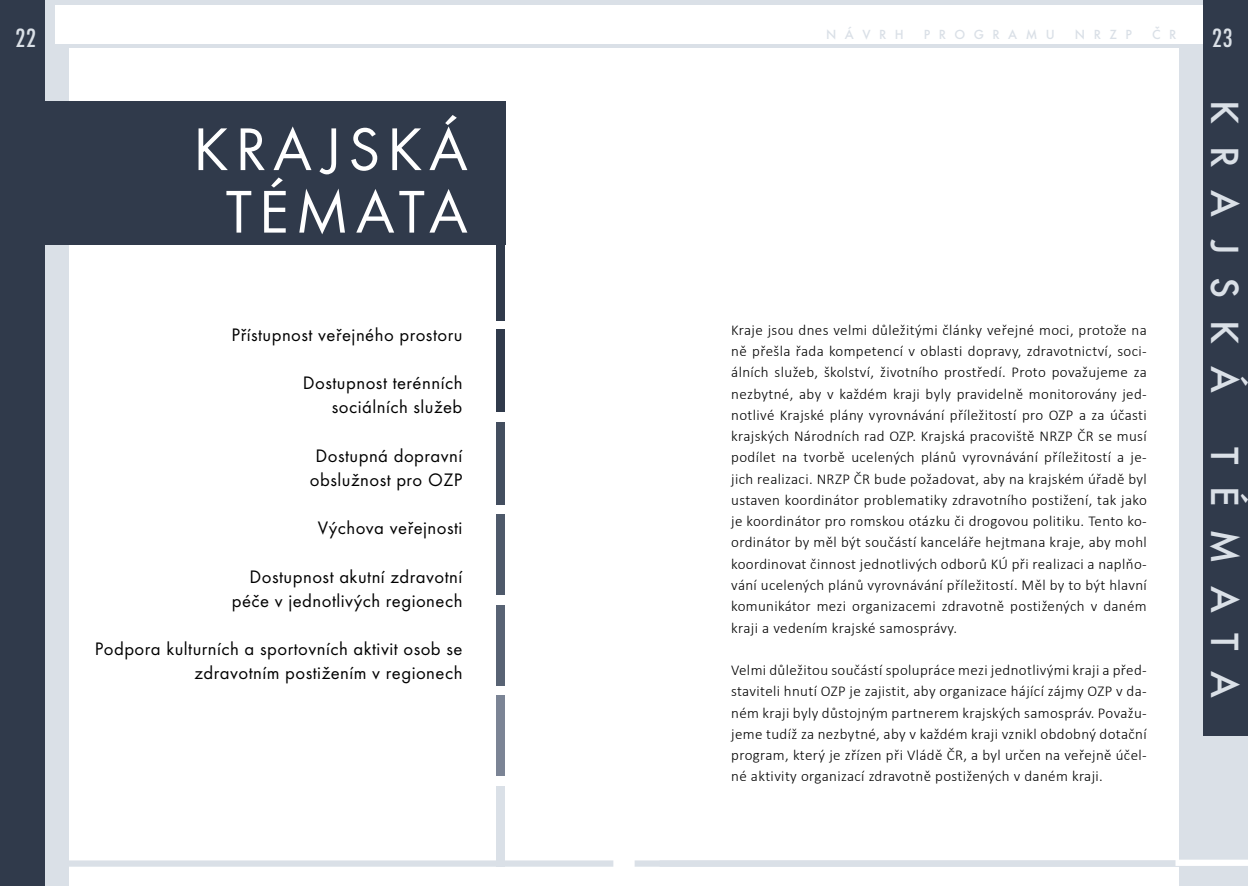
<style>
.page{position:relative;width:1248px;height:886px;background:#fff}
.page>*{position:absolute;margin:0;border:0;box-sizing:border-box;transform-origin:0 0}
.t1{font:62.5px/62.5px "Futura TOT";letter-spacing:.105em;color:#fff;text-align:center}
.t2{font:500 40.88px "Futura TOT";letter-spacing:.54em;color:#dae0e7}
.t3{font:500 condensed 27.5px "Futura TOT";color:#dae0e7}
.t4{font:18.75px/23.9px "Futura TOT";letter-spacing:.025em;color:#000;text-align:right}
.t5{font:300 15px/21.2px "Calibri";letter-spacing:.025em;color:#000;text-align:justify}
.t6{font:500 13.75px "Futura TOT";letter-spacing:.615em;color:#dae0e7}
</style>
<div class="page">
<div style="left:0;top:0;width:50px;height:886px;background:#303a4b"></div>
<div style="left:45px;top:0;width:23px;height:886px;background:#dae0e7"></div>
<div style="left:52px;top:860px;width:561px;height:7px;background:#dae0e7"></div>
<div style="left:61px;top:0;width:563px;height:47px;background:#dae0e7"></div>
<div style="left:56px;top:6px;width:568px;height:38px;background:#fff"></div>
<div style="left:1197px;top:0;width:50px;height:886px;background:#303a4b"></div>
<div style="left:1179px;top:0;width:23px;height:886px;background:#dae0e7"></div>
<div style="left:634px;top:860px;width:561px;height:7px;background:#dae0e7"></div>
<div style="left:624px;top:0;width:576px;height:47px;background:#dae0e7"></div>
<div style="left:624px;top:6px;width:578px;height:38px;background:#fff"></div>
<div style="left:496px;top:101px;width:9px;height:220px;background:#303a4b"></div>
<div style="left:496px;top:329px;width:9px;height:83px;background:#303a4b"></div>
<div style="left:496px;top:514px;width:9px;height:81px;background:#4e596a"></div>
<div style="left:496px;top:786px;width:9px;height:81px;background:#dae0e7"></div>
<div style="left:496px;top:695px;width:9px;height:81px;background:#7b8495"></div>
<div style="left:496px;top:605px;width:9px;height:81px;background:#586374"></div>
<div style="left:496px;top:422px;width:9px;height:82px;background:#434e5f"></div>
<div style="left:45px;top:101px;width:460px;height:143px;background:#303a4b"></div>
<div style="left:1197px;top:736px;width:50px;height:150px;background:#dae0e7"></div>
<div style="left:1175px;top:860px;width:72px;height:6px;background:#fff"></div>
<p class="t6" style="left:826px;top:26px;width:79px">NÁVRH</p>
<p class="t6" style="left:923px;top:26px;width:132px">PROGRAMU</p>
<p class="t6" style="left:1074px;top:26px;width:59px">N RZP</p>
<p class="t6" style="left:1152px;top:26px;width:24px">Č R</p>
<h3 class="t3" style="left:15px;top:23px;width:22px">22</h3>
<h3 class="t3" style="left:1211px;top:23px;width:22px">23</h3>
<h1 class="t1" style="left:193px;top:118px;width:276px">Krajská témata</h1>
<h2 class="t2" style="left:1248px;top:100px;width:295px;rotate:90deg">KRAJSKÁ</h2>
<p class="t5" style="left:731px;top:319px;width:417px">Kraje jsou dnes velmi důležitými články veřejné moci, protože na ně přešla řada kompetencí v oblasti dopravy, zdravotnictví, soci&shy;álních služeb, školství, životního prostředí. Proto považujeme za nezbytné, aby v každém kraji byly pravidelně monitorovány jed&shy;notlivé Krajské plány vyrovnávání příležitostí pro OZP a za účasti krajských Národních rad OZP. Krajská pracoviště NRZP ČR se musí podílet na tvorbě ucelených plánů vyrovnávání příležitostí a je&shy;jich realizaci. NRZP ČR bude požadovat, aby na krajském úřadě byl ustaven koordinátor problematiky zdravotního postižení, tak jako je koordinátor pro romskou otázku či drogovou politiku. Tento ko&shy;ordinátor by měl být součástí kanceláře hejtmana kraje, aby mohl koordinovat činnost jednotlivých odborů KÚ při realizaci a naplňo&shy;vání ucelených plánů vyrovnávání příležitostí. Měl by to být hlavní komunikátor mezi organizacemi zdravotně postižených v daném kraji a vedením krajské samosprávy.</p>
<p class="t5" style="left:731px;top:659px;width:417px">Velmi důležitou součástí spolupráce mezi jednotlivými kraji a před&shy;staviteli hnutí OZP je zajistit, aby organizace hájící zájmy OZP v da&shy;ném kraji byly důstojným partnerem krajských samospráv. Považu&shy;jeme tudíž za nezbytné, aby v každém kraji vznikl obdobný dotační program, který je zřízen při Vládě ČR, a byl určen na veřejně účel&shy;né aktivity organizací zdravotně postižených v daném kraji.</p>
<p class="t4" style="left:231px;top:322px;width:232px">Přístupnost veřejného prostoru</p>
<p class="t4" style="left:303px;top:371px;width:161px">Dostupnost terénních sociálních služeb</p>
<p class="t4" style="left:310px;top:443px;width:154px;text-align:left">Dostupná dopravní obslužnost pro OZP</p>
<p class="t4" style="left:318px;top:516px;width:146px">Výchova veřejnosti</p>
<p class="t4" style="left:232px;top:564px;width:232px">Dostupnost akutní zdravotní péče v jednotlivých regionech</p>
<p class="t4" style="left:95px;top:637px;width:369px">Podpora kulturních a sportovních aktivit osob se zdravotním postižením v regionech</p>
<h2 class="t2" style="left:1248px;top:447px;width:252px;rotate:90deg">TÉMATA</h2>
</div>
